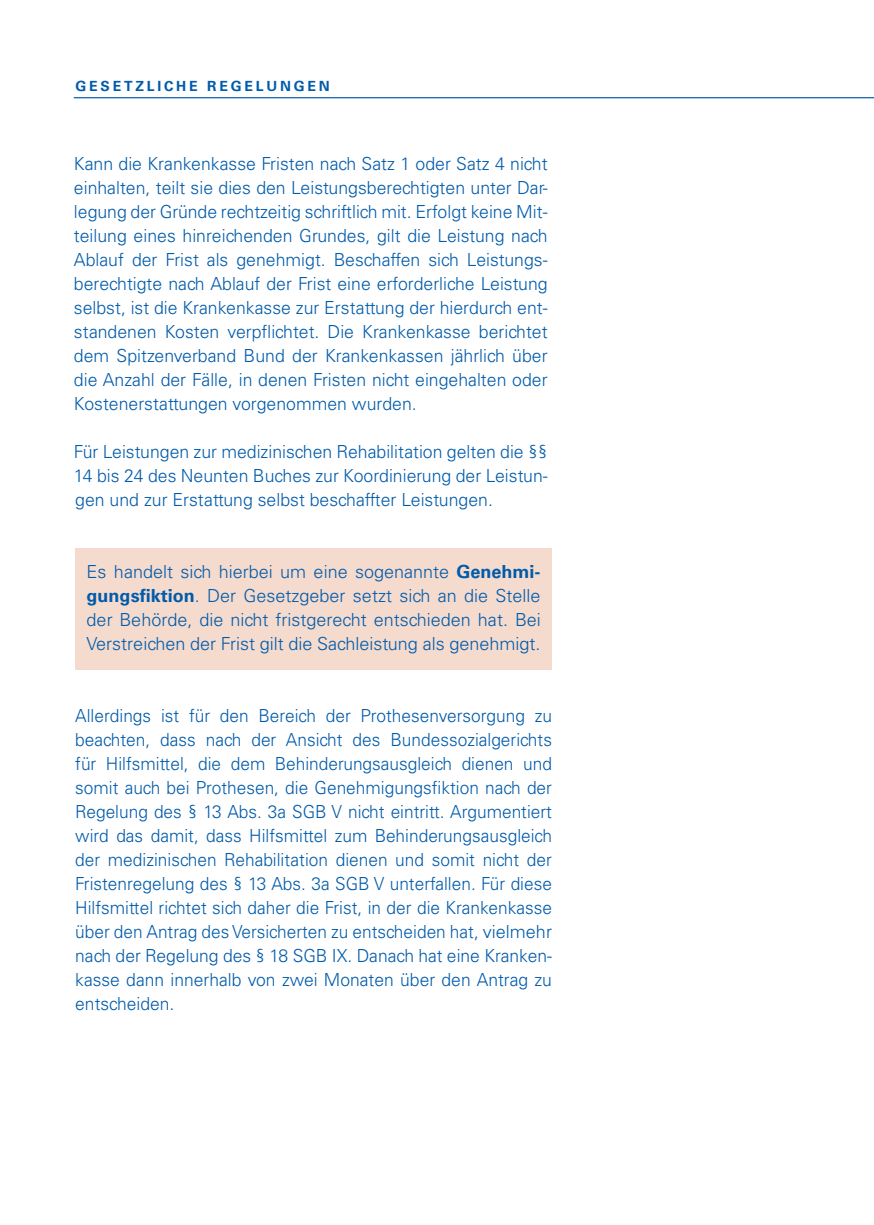
<style>
.page{position:relative;width:874px;height:1225px;background:#fff}
.page>*{position:absolute;margin:0;border:0;box-sizing:border-box;transform-origin:0 0}
.t1{font:300 18px/24px "Univers LT Std";color:#005baa;text-align:justify}
.t2{font:300 18px/24px "Univers LT Std";color:#005baa;text-align:justify;scale:.96 1}
.t3{font:700 14px "Univers LT Std";letter-spacing:.2em;color:#005baa}
.s1{font-weight:700}
</style>
<div class="page">
<hr style="left:74px;top:97px;width:799px;height:1px;background:#005baa">
<div style="left:75px;top:548px;width:476px;height:121px;background:#f5dace"></div>
<p class="t3" style="left:75px;top:78px;width:256px">GESETZLICHE REGELUNGEN</p>
<p class="t1" style="left:74px;top:151px;width:475px">Kann die Krankenkasse Fristen nach Satz 1 oder Satz 4 nicht einhalten, teilt sie dies den Leistungsberechtigten unter Dar&shy;legung der Gründe rechtzeitig schriftlich mit. Erfolgt keine Mit&shy;teilung eines hinreichenden Grundes, gilt die Leistung nach Ablauf der Frist als genehmigt. Beschaffen sich Leistungs&shy;berechtigte nach Ablauf der Frist eine erforderliche Leistung selbst, ist die Krankenkasse zur Erstattung der hierdurch ent&shy;standenen Kosten verpflichtet. Die Krankenkasse berichtet dem Spitzenverband Bund der Krankenkassen jährlich über die Anzahl der Fälle, in denen Fristen nicht eingehalten oder Kostenerstattungen vorgenommen wurden.</p>
<p class="t1" style="left:74px;top:439px;width:475px">Für Leistungen zur medizinischen Rehabilitation gelten die §§<br>14 bis 24 des Neunten Buches zur Koordinierung der Leistun-</p>
<p class="t1" style="left:75px;top:487px;width:419px">gen und zur Erstattung selbst beschaffter Leistungen.</p>
<p class="t1" style="left:87px;top:559px;width:455px">Es handelt sich hierbei um eine sogenannte <span class="s1">GENEHMI-GUNGSFIKTION</span>. Der Gesetzgeber setzt sich an die Stelle der Behörde, die nicht fristgerecht entschieden hat. Bei Verstreichen der Frist gilt die Sachleistung als genehmigt.</p>
<p class="t2" style="left:75px;top:703px;width:498px">Allerdings ist für den Bereich der Prothesenversorgung zu beachten, dass nach der Ansicht des Bundessozialgerichts für Hilfsmittel, die dem Behinderungsausgleich dienen und somit auch bei Prothesen, die Genehmigungsfiktion nach der Regelung des § 13 Abs. 3a SGB V nicht eintritt. Argumentiert wird das damit, dass Hilfsmittel zum Behinderungsausgleich der medizinischen Rehabilitation dienen und somit nicht der Fristenregelung des § 13 Abs. 3a SGB V unterfallen. Für diese Hilfsmittel richtet sich daher die Frist, in der die Krankenkasse über den Antrag des Versicherten zu entscheiden hat, vielmehr nach der Regelung des § 18 SGB IX. Danach hat eine Kranken&shy;kasse dann innerhalb von zwei Monaten über den Antrag zu entscheiden.</p>
</div>
